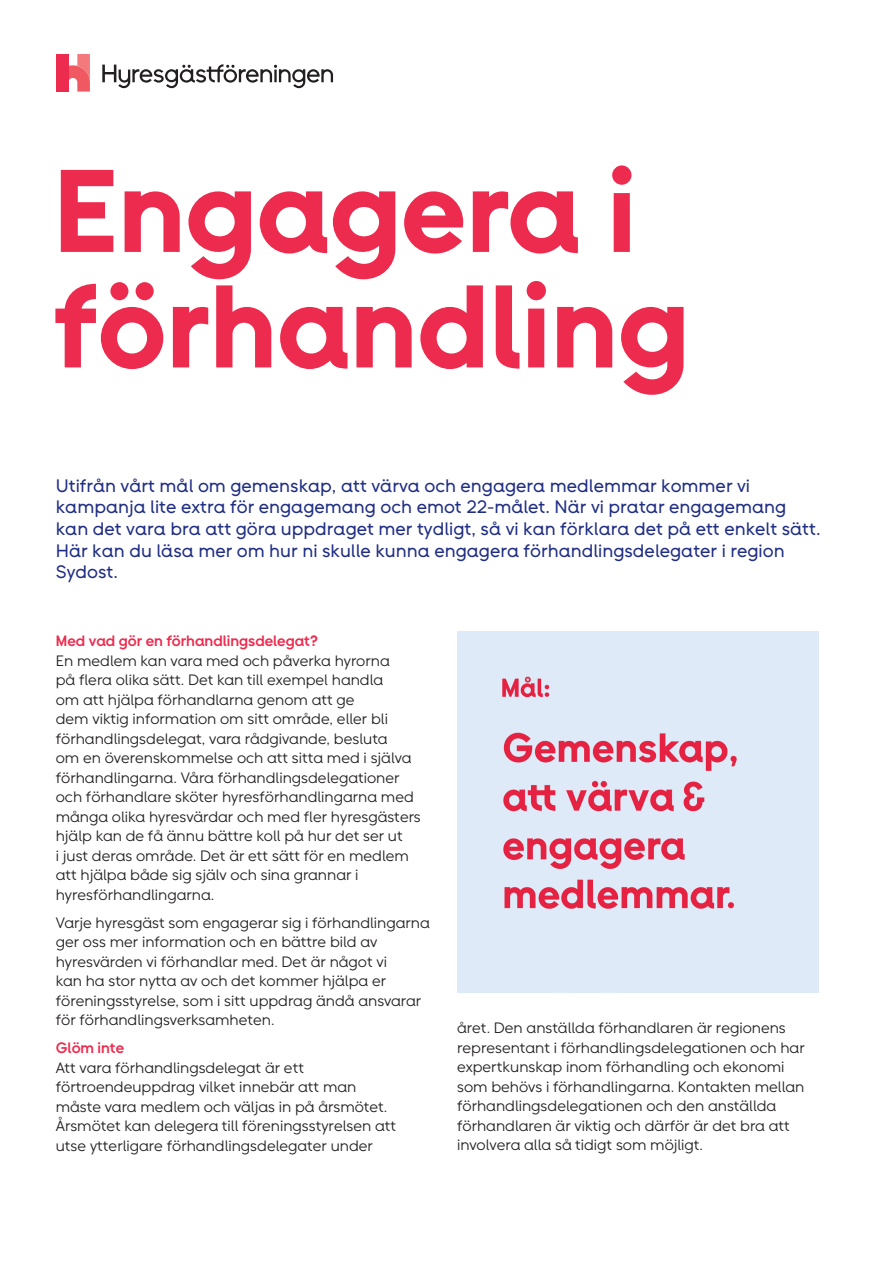
<style>
.page{position:relative;width:893px;height:1263px;background:#fff}
.page>*{position:absolute;margin:0;border:0;box-sizing:border-box;transform-origin:0 0}
.Rubrik_-_innehåll{font:117px/115.5px "Hyra Sans Display";color:#ed2b4e}
.Ingress_-_blå{font:18px/21.6px "Hyra Sans";color:#202e84}
.Brödtext{font:15px/19.5px "Hyra Sans Text";color:#231f20}
.Mellis_-_röd{font:700 15px "Hyra Sans";color:#ed2b4e}
</style>
<div class="page">
<div style="left:56px;top:54px;width:12px;height:38px;background:#ed2b4e"></div>
<svg style="left:68px;top:54px;width:22px;height:38px"></svg>
<svg style="left:102px;top:64px;width:231px;height:24px"></svg>
<img style="left:457px;top:631px;width:361px;height:361px">
<p class="Rubrik_-_innehåll" style="left:54px;top:154px;width:637px">Engagera i förhandling</p>
<p class="Ingress_-_blå" style="left:56px;top:475px;width:766px">Utifrån vårt mål om gemenskap, att värva och engagera medlemmar kommer vi kampanja lite extra för engagemang och emot 22-målet. När vi pratar engagemang kan det vara bra att göra uppdraget mer tydligt, så vi kan förklara det på ett enkelt sätt.<br>Här kan du läsa mer om hur ni skulle kunna engagera förhandlingsdelegater i region Sydost.</p>
<p class="Mellis_-_röd" style="left:56px;top:632px;width:264px">Med vad gör en förhandlingsdelegat?</p>
<p class="Brödtext" style="left:56px;top:651px;width:367px">En medlem kan vara med och påverka hyrorna<br>på flera olika sätt. Det kan till exempel handla<br>om att hjälpa förhandlarna genom att ge<br>dem viktig information om sitt område, eller bli förhandlingsdelegat, vara rådgivande, besluta<br>om en överenskommelse och att sitta med i själva förhandlingarna. Våra förhandlingsdelegationer och förhandlare sköter hyresförhandlingarna med många olika hyresvärdar och med fler hyresgästers hjälp kan de få ännu bättre koll på hur det ser ut<br>i just deras område. Det är ett sätt för en medlem att hjälpa både sig själv och sina grannar i hyresförhandlingarna.</p>
<p class="Brödtext" style="left:56px;top:913px;width:376px">Varje hyresgäst som engagerar sig i förhandlingarna ger oss mer information och en bättre bild av hyresvärden vi förhandlar med. Det är något vi<br>kan ha stor nytta av och det kommer hjälpa er föreningsstyrelse, som i sitt uppdrag ändå ansvarar för förhandlingsverksamheten.</p>
<p class="Mellis_-_röd" style="left:56px;top:1039px;width:70px">Glöm inte</p>
<p class="Brödtext" style="left:56px;top:1058px;width:342px">Att vara förhandlingsdelegat är ett förtroendeuppdrag vilket innebär att man måste vara medlem och väljas in på årsmötet.<br>Årsmötet kan delegera till föreningsstyrelsen att utse ytterligare förhandlingsdelegater under</p>
<p class="Brödtext" style="left:457px;top:1018px;width:349px">året. Den anställda förhandlaren är regionens representant i förhandlingsdelegationen och har expertkunskap inom förhandling och ekonomi som behövs i förhandlingarna. Kontakten mellan förhandlingsdelegationen och den anställda förhandlaren är viktig och därför är det bra att involvera alla så tidigt som möjligt.</p>
</div>
